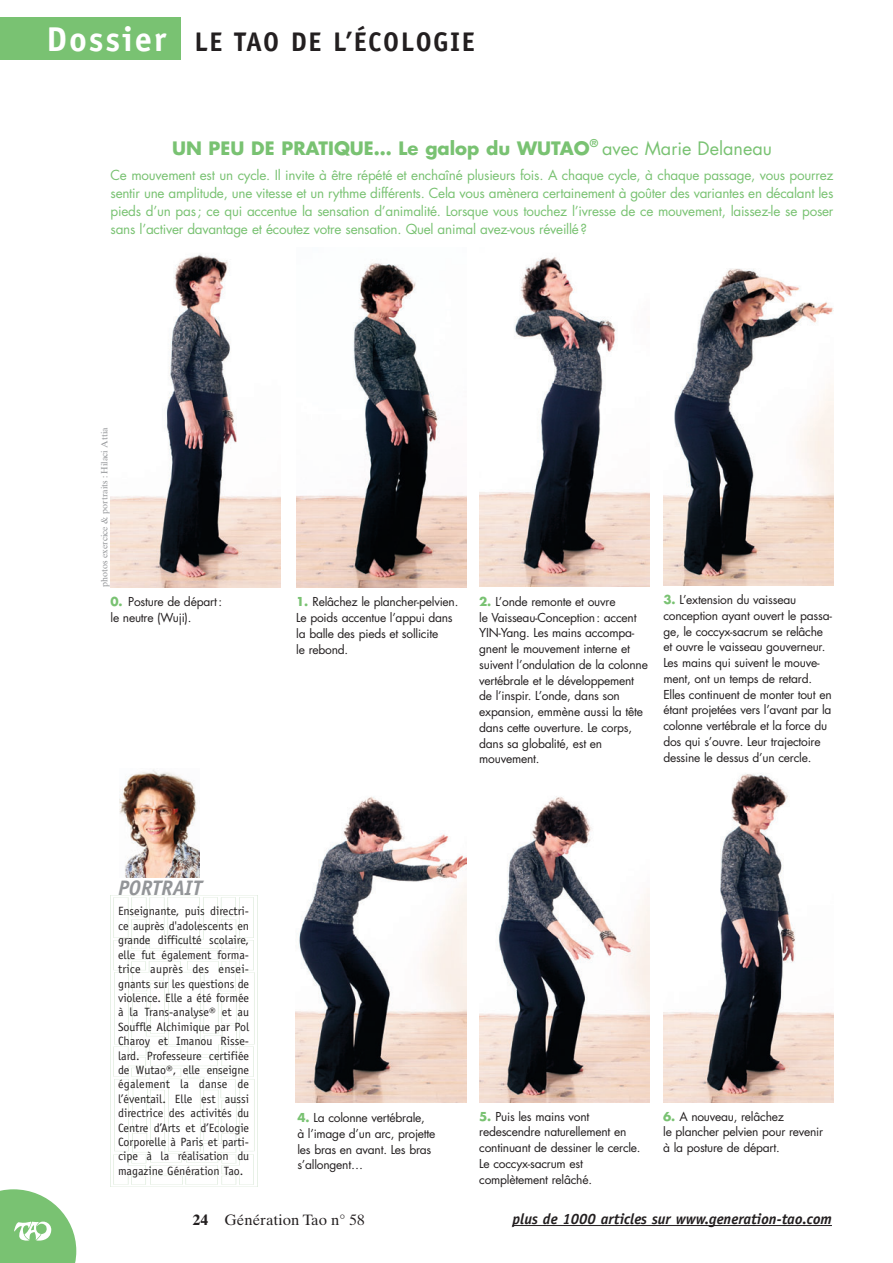
<style>
.page{position:relative;width:893px;height:1263px;background:#fff}
.page>*{position:absolute;margin:0;border:0;box-sizing:border-box;transform-origin:0 0}
.t1{font:700 27px "Officina Sans";letter-spacing:.055em;color:#231f20}
.t2{font:italic 700 21px "Officina Sans";color:#939598}
.t3{font:700 18px "Futura";color:#79c272}
.t4{font:18px "Futura";color:#79c272}
.t5{font:italic 700 15px "Officina Sans";color:#231f20}
.t6{font:15px "Times Ten";color:#231f20}
.t7{font:13.5px/17.7px "Futura";letter-spacing:-.02em;color:#79c272;text-align:justify}
.t8{font:12px/15.8px "Futura";letter-spacing:-.02em;color:#231f20}
.t9{font:12px/14.4px "Officina Sans";color:#231f20;text-align:justify}
.t10{font:700 10.5px "Futura";color:#79c272}
.t11{font:9px "Times Ten";color:#939598}
.s1{font-size:34.5px;color:#fff}
.s2{font-weight:700;color:#79c272}
.s3{font-weight:700}
</style>
<div class="page">
<svg style="left:0;top:1189px;width:76px;height:74px"></svg>
<div style="left:0;top:17px;width:180px;height:43px;background:#79c272"></div>
<hr style="left:512px;top:1225px;width:320px;height:1px;background:#231f20">
<img style="left:111px;top:254px;width:170px;height:334px">
<img style="left:296px;top:796px;width:170px;height:306px">
<img style="left:479px;top:796px;width:170px;height:306px">
<img style="left:663px;top:773px;width:170px;height:329px">
<img style="left:296px;top:263px;width:170px;height:325px">
<img style="left:479px;top:257px;width:170px;height:330px">
<img style="left:663px;top:268px;width:170px;height:318px">
<img style="left:111px;top:895px;width:147px;height:291px">
<img style="left:120px;top:769px;width:80px;height:109px">
<h1 class="t1" style="left:47px;top:32px;width:430px"><span class="s1">Dossier</span> LE TAO DE L’ÉCOLOGIE</h1>
<h3 class="t3" style="left:172px;top:140px;width:419px">UN PEU DE PRATIQUE… Le galop du WUTAO</h3>
<p class="t10" style="left:590px;top:138px;width:10px">®</p>
<h3 class="t4" style="left:602px;top:140px;width:171px">avec Marie Delaneau</h3>
<p class="t7" style="left:111px;top:168px;width:724px">Ce mouvement est un cycle. Il invite à être répété et enchaîné plusieurs fois. A chaque cycle, à chaque passage, vous pourrez sentir une amplitude, une vitesse et un rythme différents. Cela vous amènera certainement à goûter des variantes en décalant les pieds d’un pas; ce qui accentue la sensation d’animalité. Lorsque vous touchez l’ivresse de ce mouvement, laissez-le se poser sans l’activer davantage et écoutez votre sensation. Quel animal avez-vous réveillé?</p>
<p class="t11" style="left:101px;top:587px;width:161px;rotate:-90deg">photos exercice &amp; portraits : Hilaci Attia</p>
<p class="t8" style="left:111px;top:595px;width:113px"><span class="s2">0.</span> Posture de départ: le neutre (Wuji).</p>
<p class="t8" style="left:296px;top:595px;width:164px"><span class="s2">1.</span> Relâchez le plancher-pelvien.<br>Le poids accentue l’appui dans la balle des pieds et sollicite<br>le rebond.</p>
<p class="t8" style="left:479px;top:595px;width:170px"><span class="s2">2.</span> L’onde remonte et ouvre<br>le Vaisseau-Conception: accent<br>YIN-Yang. Les mains accompa&shy;gnent le mouvement interne et suivent l’ondulation de la colonne vertébrale et le développement de l’inspir. L’onde, dans son expansion, emmène aussi la tête dans cette ouverture. Le corps, dans sa globalité, est en mouvement.</p>
<p class="t8" style="left:663px;top:593px;width:170px"><span class="s2">3.</span> L’extension du vaisseau conception ayant ouvert le passa&shy;ge, le coccyx-sacrum se relâche et ouvre le vaisseau gouverneur.<br>Les mains qui suivent le mouve&shy;ment, ont un temps de retard.<br>Elles continuent de monter tout en étant projetées vers l’avant par la colonne vertébrale et la force du dos qui s’ouvre. Leur trajectoire dessine le dessus d’un cercle.</p>
<h2 class="t2" style="left:118px;top:880px;width:86px">PORTRAIT</h2>
<p class="t9" style="left:118px;top:905px;width:133px">Enseignante, puis directri&shy;ce auprès d'adolescents en grande difficulté scolaire, elle fut également forma&shy;trice auprès des ensei&shy;gnants sur les questions de violence. Elle a été formée à la Trans-analyse® et au Souffle Alchimique par Pol Charoy et Imanou Risse&shy;lard. Professeure certifiée de Wutao®, elle enseigne également la danse de l’éventail. Elle est aussi directrice des activités du Centre d’Arts et d’Ecologie Corporelle à Paris et parti&shy;cipe à la réalisation du magazine Génération Tao.</p>
<p class="t8" style="left:297px;top:1111px;width:140px"><span class="s2">4.</span> La colonne vertébrale,<br>à l’image d’un arc, projette les bras en avant. Les bras s’allongent…</p>
<p class="t8" style="left:479px;top:1109px;width:163px"><span class="s2">5.</span> Puis les mains vont redescendre naturellement en continuant de dessiner le cercle.<br>Le coccyx-sacrum est complètement relâché.</p>
<p class="t8" style="left:663px;top:1109px;width:162px"><span class="s2">6.</span> A nouveau, relâchez<br>le plancher pelvien pour revenir à la posture de départ.</p>
<p class="t6" style="left:193px;top:1214px;width:173px"><span class="s3">24</span> Génération Tao n° 58</p>
<p class="t5" style="left:512px;top:1213px;width:321px">plus de 1000 articles sur www.generation-tao.com</p>
</div>
